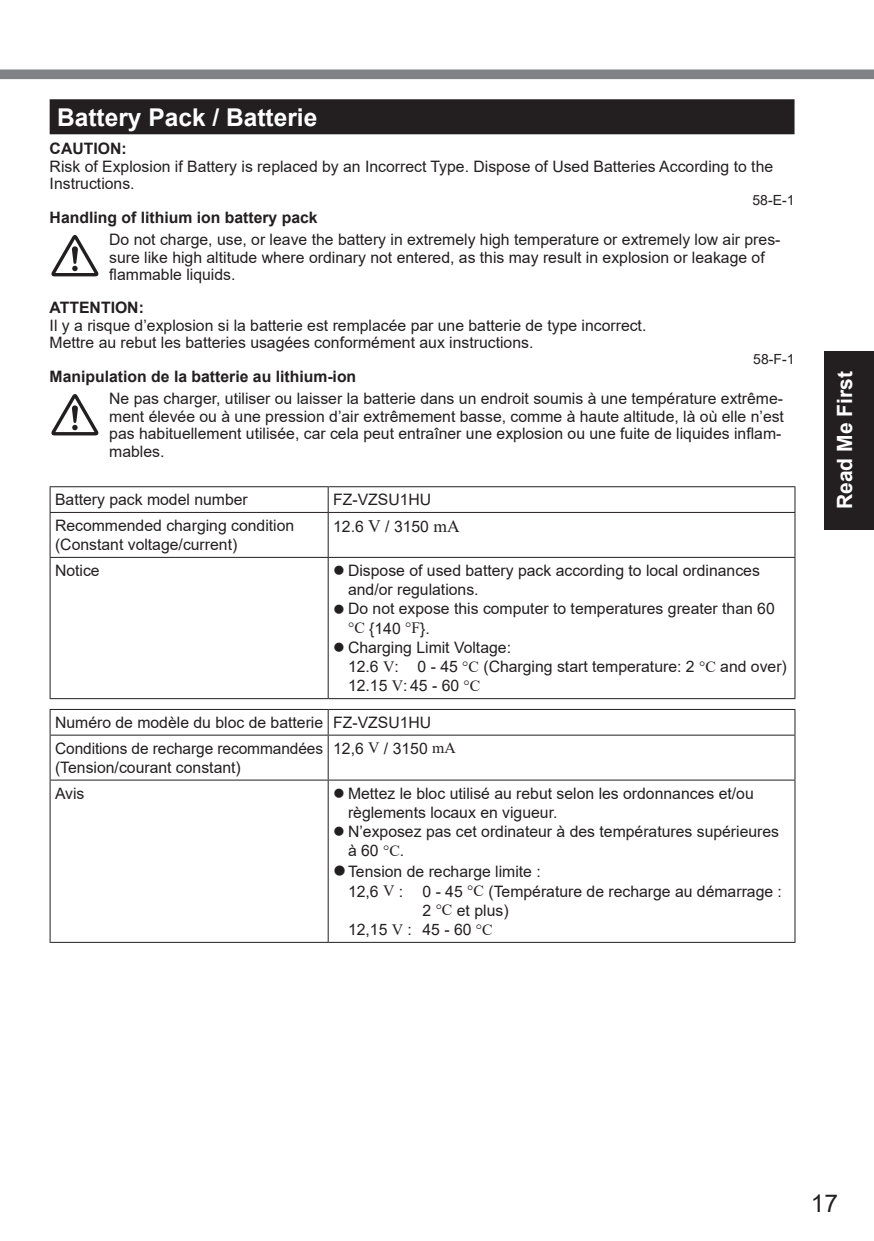
<style>
.page{position:relative;width:874px;height:1241px;background:#fff}
.page>*{position:absolute;margin:0;border:0;box-sizing:border-box;transform-origin:0 0}
.t1{font:700 24.5px "Arial";color:#fff}
.t2{font:24.5px "Arial";color:#231f20}
.t3{font:700 21px "Arial";color:#fff}
.t4{font:15.75px/17.5px "Arial";color:#231f20}
.t5{font:700 15.75px "Arial";color:#231f20}
.t6{font:14px "Arial";color:#231f20}
.s1{font-family:"Times New Roman";font-size:17.5px}
.s2{font-family:"Times New Roman"}
</style>
<div class="page">
<div style="left:0;top:69px;width:873px;height:10px;background:#808285"></div>
<div style="left:823px;top:351px;width:50px;height:178px;background:#231f20"></div>
<div style="left:50px;top:99px;width:744px;height:35px;background:#231f20"></div>
<hr style="left:50px;top:486px;width:278px;height:1px;background:#231f20">
<svg style="left:50px;top:487px;width:1px;height:25px"></svg>
<hr style="left:328px;top:486px;width:467px;height:1px;background:#231f20">
<svg style="left:327px;top:487px;width:1px;height:25px"></svg>
<svg style="left:794px;top:487px;width:1px;height:25px"></svg>
<hr style="left:50px;top:512px;width:278px;height:1px;background:#231f20">
<hr style="left:50px;top:513px;width:1px;height:44px;background:#231f20">
<hr style="left:328px;top:512px;width:467px;height:1px;background:#231f20">
<hr style="left:327px;top:513px;width:1px;height:44px;background:#231f20">
<hr style="left:794px;top:513px;width:1px;height:44px;background:#231f20">
<hr style="left:50px;top:557px;width:278px;height:1px;background:#231f20">
<hr style="left:50px;top:557px;width:1px;height:141px;background:#231f20">
<hr style="left:328px;top:557px;width:467px;height:1px;background:#231f20">
<hr style="left:327px;top:557px;width:1px;height:141px;background:#231f20">
<hr style="left:794px;top:557px;width:1px;height:141px;background:#231f20">
<hr style="left:50px;top:698px;width:278px;height:1px;background:#231f20">
<hr style="left:328px;top:698px;width:467px;height:1px;background:#231f20">
<hr style="left:50px;top:709px;width:278px;height:1px;background:#231f20">
<svg style="left:50px;top:710px;width:1px;height:24px"></svg>
<hr style="left:328px;top:709px;width:467px;height:1px;background:#231f20">
<svg style="left:327px;top:710px;width:1px;height:24px"></svg>
<svg style="left:794px;top:710px;width:1px;height:24px"></svg>
<hr style="left:50px;top:734px;width:278px;height:1px;background:#231f20">
<hr style="left:50px;top:735px;width:1px;height:44px;background:#231f20">
<hr style="left:328px;top:734px;width:467px;height:1px;background:#231f20">
<hr style="left:327px;top:735px;width:1px;height:44px;background:#231f20">
<hr style="left:794px;top:735px;width:1px;height:44px;background:#231f20">
<hr style="left:50px;top:779px;width:278px;height:1px;background:#231f20">
<hr style="left:50px;top:780px;width:1px;height:161px;background:#231f20">
<hr style="left:328px;top:779px;width:467px;height:1px;background:#231f20">
<hr style="left:327px;top:780px;width:1px;height:161px;background:#231f20">
<hr style="left:794px;top:780px;width:1px;height:161px;background:#231f20">
<hr style="left:50px;top:941px;width:278px;height:1px;background:#231f20">
<hr style="left:328px;top:941px;width:467px;height:1px;background:#231f20">
<svg style="left:51px;top:235px;width:48px;height:41px"></svg>
<svg style="left:51px;top:394px;width:48px;height:41px"></svg>
<h1 class="t1" style="left:57px;top:100px;width:262px">Battery Pack / Batterie</h1>
<p class="t5" style="left:50px;top:138px;width:78px">CAUTION:</p>
<p class="t4" style="left:50px;top:157px;width:724px">Risk of Explosion if Battery is replaced by an Incorrect Type. Dispose of Used Batteries According to the<br>Instructions.</p>
<p class="t6" style="left:752px;top:191px;width:44px">58-E-1</p>
<p class="t5" style="left:50px;top:206px;width:269px">Handling of lithium ion battery pack</p>
<p class="t4" style="left:109px;top:230px;width:672px">Do not charge, use, or leave the battery in extremely high temperature or extremely low air pres&shy;sure like high altitude where ordinary not entered, as this may result in explosion or leakage of flammable liquids.</p>
<p class="t5" style="left:50px;top:296px;width:96px">ATTENTION:</p>
<p class="t4" style="left:50px;top:316px;width:598px">Il y a risque d’explosion si la batterie est remplacée par une batterie de type incorrect.<br>Mettre au rebut les batteries usagées conformément aux instructions.</p>
<p class="t6" style="left:752px;top:350px;width:43px">58-F-1</p>
<p class="t5" style="left:50px;top:365px;width:308px">Manipulation de la batterie au lithium-ion</p>
<p class="t4" style="left:109px;top:389px;width:676px">Ne pas charger, utiliser ou laisser la batterie dans un endroit soumis à une température extrême&shy;ment élevée ou à une pression d’air extrêmement basse, comme à haute altitude, là où elle n’est pas habituellement utilisée, car cela peut entraîner une explosion ou une fuite de liquides inflam&shy;mables.</p>
<p class="t4" style="left:55px;top:491px;width:194px">Battery pack model number</p>
<p class="t4" style="left:333px;top:491px;width:99px">FZ-VZSU1HU</p>
<p class="t4" style="left:55px;top:515px;width:240px;line-height:19.2px">Recommended charging condition (Constant voltage/current)</p>
<p class="t4" style="left:333px;top:517px;width:128px">12.6 <span class="s1">V</span> / 3150 <span class="s1">mA</span></p>
<p class="t4" style="left:55px;top:561px;width:46px">Notice</p>
<p class="t4" style="left:348px;top:560px;width:413px;line-height:19.2px;text-indent:-15px">● Dispose of used battery pack according to local ordinances and/or regulations.</p>
<p class="t4" style="left:348px;top:599px;width:428px;line-height:19.2px;text-indent:-15px">● Do not expose this computer to temperatures greater than 60 <span class="s2">°C</span> {140 <span class="s2">°F</span>}.</p>
<p class="t4" style="left:348px;top:637px;width:440px;line-height:19.2px;text-indent:-15px">● Charging Limit Voltage:<br>12.6 <span class="s2">V</span>: 0 - 45 <span class="s2">°C</span> (Charging start temperature: 2 <span class="s2">°C</span> and over)<br>12.15 <span class="s2">V</span>: 45 - 60 <span class="s2">°C</span></p>
<p class="t4" style="left:55px;top:709px;width:377px;line-height:25.7px">Numéro de modèle du bloc de batterie FZ-VZSU1HU<br>Conditions de recharge recommandées</p>
<p class="t4" style="left:55px;top:758px;width:187px">(Tension/courant constant)</p>
<p class="t4" style="left:333px;top:739px;width:124px">12,6 <span class="s2">V</span> / 3150 <span class="s2">mA</span></p>
<p class="t4" style="left:55px;top:784px;width:31px">Avis</p>
<p class="t4" style="left:348px;top:783px;width:407px;line-height:19.2px;text-indent:-15px">● Mettez le bloc utilisé au rebut selon les ordonnances et/ou règlements locaux en vigueur.</p>
<p class="t4" style="left:348px;top:821px;width:432px;line-height:19.2px;text-indent:-15px">● N’exposez pas cet ordinateur à des températures supérieures à 60 <span class="s2">°C</span>.</p>
<p class="t4" style="left:333px;top:862px;width:209px">●Tension de recharge limite :</p>
<p class="t4" style="left:348px;top:882px;width:435px">12,6 <span class="s2">V</span> : 0 - 45 <span class="s2">°C</span> (Température de recharge au démarrage :</p>
<p class="t4" style="left:422px;top:901px;width:87px">2 <span class="s2">°C</span> et plus)</p>
<p class="t4" style="left:348px;top:920px;width:146px">12,15 <span class="s2">V</span> : 45 - 60 <span class="s2">°C</span></p>
<h2 class="t3" style="left:829px;top:509px;width:139px;rotate:-90deg">Read Me First</h2>
<h1 class="t2" style="left:810px;top:1186px;width:29px">17</h1>
</div>
